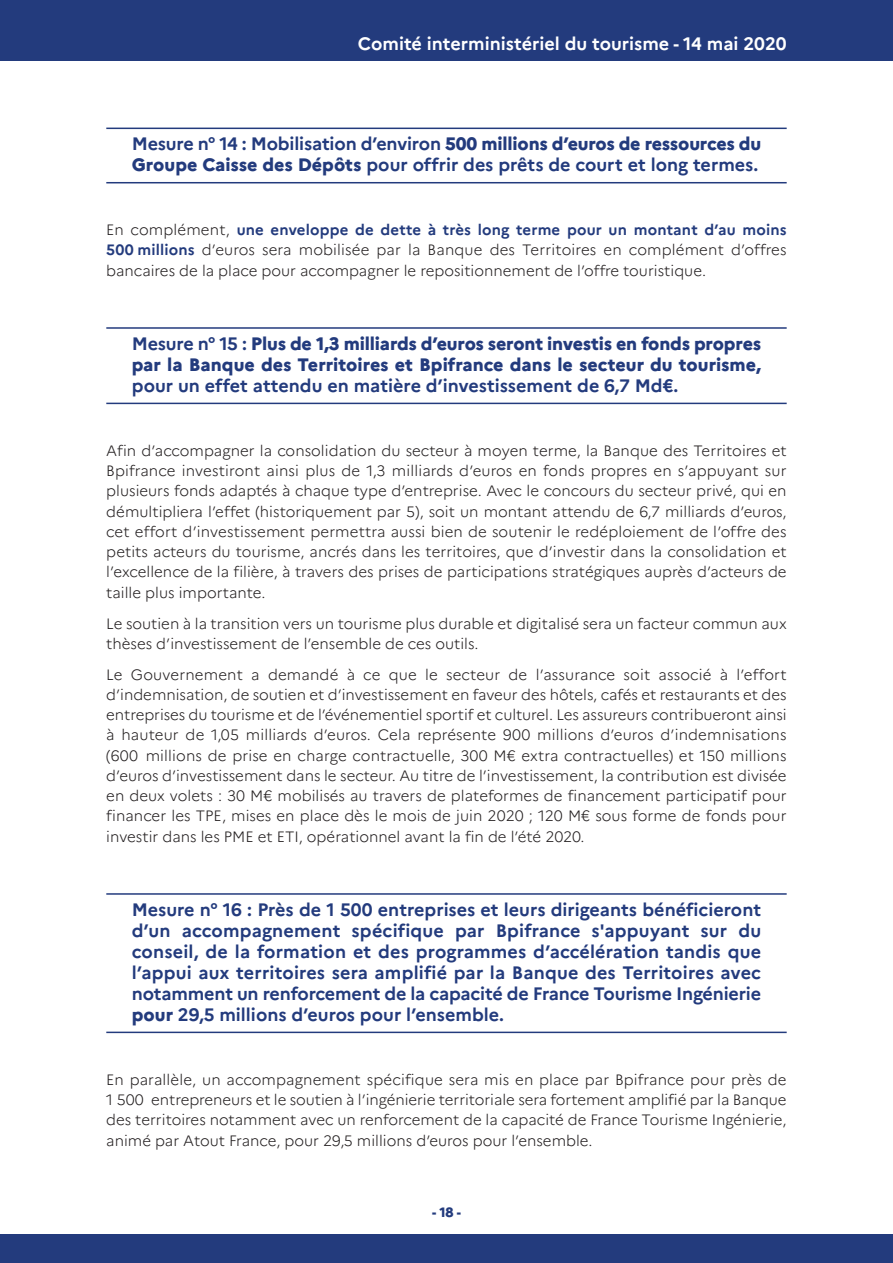
<style>
.page{position:relative;width:893px;height:1263px;background:#fff}
.page>*{position:absolute;margin:0;border:0;box-sizing:border-box;transform-origin:0 0}
.t1{font:700 18px/21px "Marianne";color:#233b7d}
.t2{font:800 18px/21px "Marianne";letter-spacing:-.01em;color:#233b7d}
.t3{font:700 18px "Marianne";color:#fff}
.t4{font:300 15px/20.2px "Marianne";color:#231f20;text-align:justify}
.t5{font:800 13.5px "Marianne";color:#233b7d}
.s1{font-weight:800}
.s2{font-weight:700;color:#233b7d}
.s3{font-weight:700}
</style>
<div class="page">
<div style="left:0;top:1234px;width:893px;height:26px;background:#233b7d"></div>
<div style="left:0;top:0;width:893px;height:61px;background:#233b7d"></div>
<div style="left:0;top:1239px;width:893px;height:24px;background:#233b7d"></div>
<hr style="left:106px;top:128px;width:681px;height:1px;background:#233b7d">
<hr style="left:106px;top:182px;width:681px;height:1px;background:#233b7d">
<hr style="left:106px;top:327px;width:681px;height:2px;background:#233b7d">
<hr style="left:106px;top:403px;width:681px;height:1px;background:#233b7d">
<hr style="left:106px;top:893px;width:681px;height:2px;background:#233b7d">
<hr style="left:106px;top:1031px;width:681px;height:2px;background:#233b7d">
<p class="t3" style="left:358px;top:37px;width:430px">Comité interministériel du tourisme - 14 mai 2020</p>
<p class="t1" style="left:132px;top:135px;width:631px">Mesure n° 14 : Mobilisation d’environ <span class="s1">500 millions d’euros de ressources du<br>Groupe Caisse des Dépôts</span> pour offrir des prêts de court et long termes.</p>
<p class="t4" style="left:106px;top:221px;width:682px">En complément, <span class="s2">une enveloppe de dette à très long terme pour un montant d’au moins 500 millions</span> d’euros sera mobilisée par la Banque des Territoires en complément d’offres bancaires de la place pour accompagner le repositionnement de l’offre touristique.</p>
<p class="t2" style="left:132px;top:335px;width:631px"><span class="s3">Mesure n° 15 :</span> Plus de 1,3 milliards d’euros seront investis en fonds propres par la Banque des Territoires et Bpifrance dans le secteur du tourisme,</p>
<p class="t1" style="left:132px;top:377px;width:548px">pour un effet attendu en matière d’investissement de 6,7 Md€.</p>
<p class="t4" style="left:106px;top:442px;width:682px">afin d’accompagner la consolidation du secteur à moyen terme, la Banque des Territoires et Bpifrance investiront ainsi plus de 1,3 milliards d’euros en fonds propres en s’appuyant sur plusieurs fonds adaptés à chaque type d’entreprise. avec le concours du secteur privé, qui en démultipliera l’effet (historiquement par 5), soit un montant attendu de 6,7 milliards d’euros, cet effort d’investissement permettra aussi bien de soutenir le redéploiement de l’offre des petits acteurs du tourisme, ancrés dans les territoires, que d’investir dans la consolidation et l’excellence de la filière, à travers des prises de participations stratégiques auprès d’acteurs de taille plus importante.</p>
<p class="t4" style="left:106px;top:615px;width:682px">le soutien à la transition vers un tourisme plus durable et digitalisé sera un facteur commun aux thèses d’investissement de l’ensemble de ces outils.</p>
<p class="t4" style="left:106px;top:666px;width:682px">le gouvernement a demandé à ce que le secteur de l’assurance soit associé à l’effort d’indemnisation, de soutien et d’investissement en faveur des hôtels, cafés et restaurants et des entreprises du tourisme et de l’événementiel sportif et culturel. les assureurs contribueront ainsi à hauteur de 1,05 milliards d’euros. cela représente 900 millions d’euros d’indemnisations (600 millions de prise en charge contractuelle, 300 M€ extra contractuelles) et 150 millions d’euros d’investissement dans le secteur. au titre de l’investissement, la contribution est divisée en deux volets : 30 M€ mobilisés au travers de plateformes de financement participatif pour financer les TPE, mises en place dès le mois de juin 2020 ; 120 M€ sous forme de fonds pour investir dans les PME et ETI, opérationnel avant la fin de l’été 2020.</p>
<p class="t1" style="left:132px;top:901px;width:631px;text-align:justify">Mesure n° 16 : Près de 1 500 entreprises et leurs dirigeants bénéficieront d’un accompagnement spécifique par Bpifrance s'appuyant sur du conseil, de la formation et des programmes d’accélération tandis que l’appui aux territoires sera amplifié par la Banque des Territoires avec notamment un renforcement de la capacité de France Tourisme Ingénierie <span class="s1">pour</span> 29,5 millions d’euros pour l’ensemble.</p>
<p class="t4" style="left:106px;top:1071px;width:682px">En parallèle, un accompagnement spécifique sera mis en place par Bpifrance pour près de 1 500 entrepreneurs et le soutien à l’ingénierie territoriale sera fortement amplifié par la Banque des territoires notamment avec un renforcement de la capacité de France Tourisme Ingénierie, animé par atout France, pour 29,5 millions d’euros pour l’ensemble.</p>
<p class="t5" style="left:432px;top:1206px;width:30px">-18-</p>
</div>
